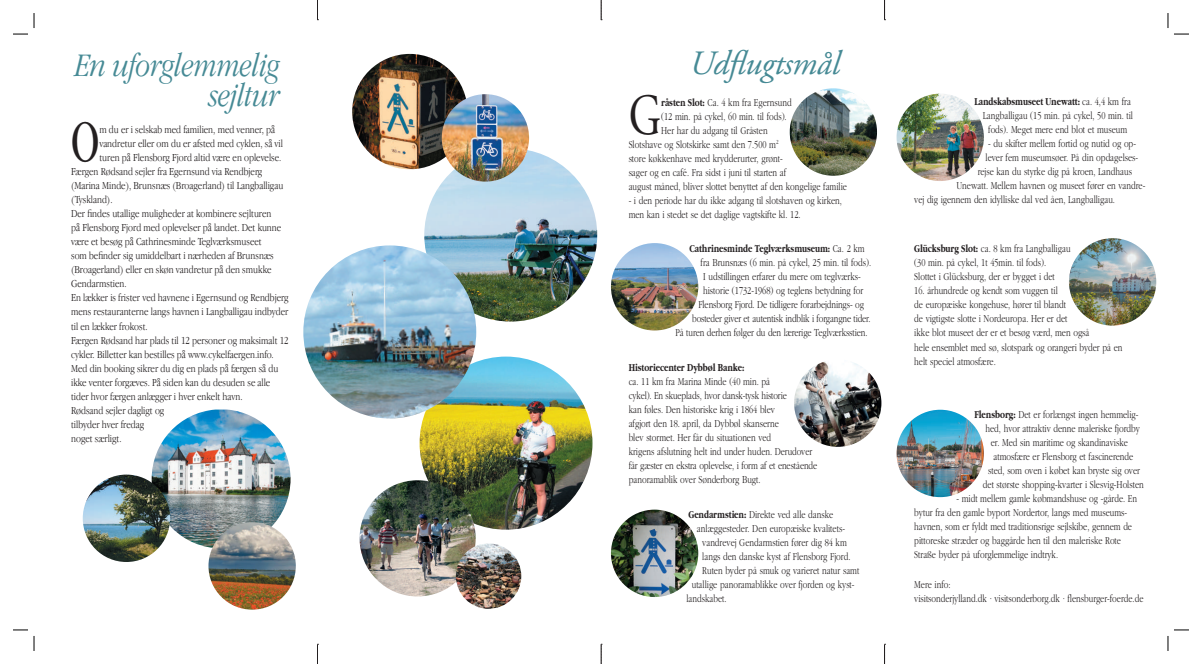
<style>
.page{position:relative;width:1202px;height:664px;background:#fff}
.page>*{position:absolute;margin:0;border:0;box-sizing:border-box;transform-origin:0 0}
.t1{font:60.5px "Apple Garamond";color:#231f20;scale:.75 1}
.t2{font:58.1px "Adobe Garamond";color:#231f20;scale:.75 1}
.t3{font:italic 300 34px/30px "Apple Garamond";letter-spacing:-.01em;color:#468a95;text-align:right}
.t4{font:italic 34px "Adobe Garamond";letter-spacing:-.01em;color:#468a95}
.t5{font:300 11px/14px "Garamond";color:#231f20;scale:.75 1}
.t6{font:300 11px "Apple Garamond";color:#231f20}
.t7{font:700 11px "Garamond";color:#231f20;scale:.75 1}
.s1{font-weight:700}
.s2{font-weight:300}
</style>
<div class="page">
<img style="left:152px;top:409px;width:139px;height:139px;border-radius:68px">
<img style="left:208px;top:522px;width:88px;height:87px;border-radius:44px">
<img style="left:83px;top:474px;width:87px;height:87px;border-radius:44px">
<img style="left:420px;top:356px;width:172px;height:173px;border-radius:86px">
<img style="left:424px;top:148px;width:173px;height:173px;border-radius:86px">
<img style="left:360px;top:480px;width:116px;height:116px;border-radius:58px">
<img style="left:352px;top:54px;width:115px;height:115px;border-radius:58px">
<img style="left:442px;top:94px;width:87px;height:87px;border-radius:44px">
<img style="left:303px;top:245px;width:173px;height:173px;border-radius:86px">
<img style="left:456px;top:543px;width:65px;height:65px;border-radius:33px">
<img style="left:790px;top:88px;width:87px;height:88px;border-radius:44px">
<img style="left:1069px;top:238px;width:87px;height:87px;border-radius:44px">
<img style="left:611px;top:243px;width:87px;height:87px;border-radius:44px">
<img style="left:611px;top:509px;width:87px;height:87px;border-radius:44px">
<img style="left:896px;top:409px;width:88px;height:88px;border-radius:44px">
<img style="left:794px;top:359px;width:87px;height:87px;border-radius:44px">
<img style="left:896px;top:94px;width:88px;height:87px;border-radius:44px">
<svg style="left:317px;top:0;width:1px;height:21px"></svg>
<svg style="left:317px;top:643px;width:1px;height:21px"></svg>
<svg style="left:601px;top:0;width:1px;height:21px"></svg>
<svg style="left:601px;top:643px;width:1px;height:21px"></svg>
<svg style="left:884px;top:0;width:2px;height:21px"></svg>
<svg style="left:884px;top:643px;width:2px;height:21px"></svg>
<svg style="left:13px;top:13px;width:22px;height:22px"></svg>
<svg style="left:13px;top:629px;width:22px;height:21px"></svg>
<svg style="left:1167px;top:13px;width:22px;height:22px"></svg>
<svg style="left:1167px;top:629px;width:22px;height:21px"></svg>
<h3 class="t3" style="left:75px;top:49px;width:207px">En uforglemmelig sejltur</h3>
<h1 class="t1" style="left:71px;top:106px;width:39px">O</h1>
<p class="t6" style="left:99px;top:123px;width:177px">m du er i selskab med familien, med venner, på</p>
<p class="t6" style="left:99px;top:137px;width:185px">vandretur eller om du er afsted med cyklen, så vil</p>
<p class="t6" style="left:99px;top:151px;width:184px">turen på Flensborg Fjord altid være en oplevelse.</p>
<p class="t6" style="left:71px;top:165px;width:193px">Færgen Rødsand sejler fra Egernsund via Rendbjerg</p>
<p class="t6" style="left:71px;top:179px;width:214px">(Marina Minde), Brunsnæs (Broagerland) til Langballigau</p>
<p class="t6" style="left:71px;top:193px;width:43px">(Tyskland).</p>
<p class="t6" style="left:71px;top:207px;width:202px">Der findes utallige muligheder at kombinere sejlturen</p>
<p class="t6" style="left:71px;top:221px;width:212px">på Flensborg Fjord med oplevelser på landet. Det kunne</p>
<p class="t6" style="left:71px;top:235px;width:192px">være et besøg på Cathrinesminde Teglværksmuseet</p>
<p class="t6" style="left:71px;top:249px;width:204px">som befinder sig umiddelbart i nærheden af Brunsnæs</p>
<p class="t6" style="left:71px;top:263px;width:202px">(Broagerland) eller en skøn vandretur på den smukke</p>
<p class="t6" style="left:71px;top:277px;width:57px">Gendarmstien.</p>
<p class="t6" style="left:71px;top:291px;width:219px">En lækker is frister ved havnene i Egernsund og Rendbjerg</p>
<p class="t6" style="left:71px;top:305px;width:219px">mens restauranterne langs havnen i Langballigau indbyder</p>
<p class="t6" style="left:71px;top:319px;width:78px">til en lækker frokost.</p>
<p class="t6" style="left:71px;top:333px;width:219px">Færgen Rødsand har plads til 12 personer og maksimalt 12</p>
<p class="t6" style="left:71px;top:347px;width:204px">cykler. Billetter kan bestilles på www.cykelfaergen.info.</p>
<p class="t6" style="left:71px;top:361px;width:209px">Med din booking sikrer du dig en plads på færgen så du</p>
<p class="t6" style="left:71px;top:375px;width:201px">ikke venter forgæves. På siden kan du desuden se alle</p>
<p class="t6" style="left:71px;top:389px;width:173px">tider hvor færgen anlægger i hver enkelt havn.</p>
<p class="t6" style="left:71px;top:403px;width:95px">Rødsand sejler dagligt og</p>
<p class="t6" style="left:71px;top:417px;width:74px">tilbyder hver fredag</p>
<p class="t6" style="left:71px;top:431px;width:52px">noget særligt.</p>
<h3 class="t4" style="left:690px;top:45px;width:152px">Udflugtsmål</h3>
<h2 class="t2" style="left:629px;top:84px;width:45px">G</h2>
<p class="t5" style="left:661px;top:95px;width:175px"><span class="s1">råsten Slot:</span> Ca. 4 km fra Egernsund</p>
<p class="t5" style="left:661px;top:109px;width:169px">(12 min. på cykel, 60 min. til fods).</p>
<p class="t5" style="left:661px;top:123px;width:143px">Her har du adgang til Gråsten</p>
<p class="t5" style="left:629px;top:137px;width:201px">Slotshave og Slotskirke samt den 7.500 m<sup>2</sup></p>
<p class="t5" style="left:629px;top:151px;width:207px">store køkkenhave med krydderurter, grønt-</p>
<p class="t5" style="left:629px;top:165px;width:212px">sager og en café. Fra sidst i juni til starten af</p>
<p class="t5" style="left:629px;top:179px;width:293px">august måned, bliver slottet benyttet af den kongelige familie</p>
<p class="t5" style="left:629px;top:193px;width:286px">- i den periode har du ikke adgang til slotshaven og kirken, men kan i stedet se det daglige vagtskifte kl. 12.</p>
<p class="t7" style="left:689px;top:242px;width:235px">Cathrinesminde Teglværksmuseum: <span class="s2">Ca. 2 km</span></p>
<p class="t5" style="left:701px;top:255px;width:229px">fra Brunsnæs (6 min. på cykel, 25 min. til fods).</p>
<p class="t5" style="left:703px;top:269px;width:212px">I udstillingen erfarer du mere om teglværks-</p>
<p class="t5" style="left:703px;top:283px;width:215px">historie (1732-1968) og teglens betydning for</p>
<p class="t5" style="left:698px;top:297px;width:222px">Flensborg Fjord. De tidligere forarbejdnings- og</p>
<p class="t5" style="left:692px;top:311px;width:240px">bosteder giver et autentisk indblik i forgangne tider.</p>
<p class="t5" style="left:675px;top:325px;width:258px">På turen derhen følger du den lærerige Teglværksstien.</p>
<p class="t7" style="left:629px;top:361px;width:156px">Historiecenter Dybbøl Banke:</p>
<p class="t5" style="left:629px;top:374px;width:253px">ca. 11 km fra Marina Minde (40 min. på<br>cykel). En skueplads, hvor dansk-tysk historie<br>kan føles. Den historiske krig i 1864 blev<br>afgjort den 18. april, da Dybbøl skanserne<br>blev stormet. Her får du situationen ved<br>krigens afslutning helt ind under huden. Derudover får gæster en ekstra oplevelse, i form af et enestående panoramablik over Sønderborg Bugt.</p>
<p class="t5" style="left:688px;top:507px;width:195px"><span class="s1">Gendarmstien:</span> Direkte ved alle danske</p>
<p class="t5" style="left:697px;top:521px;width:199px">anlæggesteder. Den europæiske kvalitets-</p>
<p class="t5" style="left:702px;top:535px;width:194px">vandrevej Gendarmstien fører dig 84 km</p>
<p class="t5" style="left:702px;top:549px;width:199px">langs den danske kyst af Flensborg Fjord.</p>
<p class="t5" style="left:702px;top:563px;width:211px">Ruten byder på smuk og varieret natur samt</p>
<p class="t5" style="left:692px;top:577px;width:219px">utallige panoramablikke over fjorden og kyst-</p>
<p class="t5" style="left:686px;top:591px;width:55px">landskabet.</p>
<p class="t7" style="left:974px;top:95px;width:210px">Landskabsmuseet Unewatt: <span class="s2">ca. 4,4 km fra</span></p>
<p class="t5" style="left:983px;top:108px;width:202px">Langballigau (15 min. på cykel, 50 min. til</p>
<p class="t5" style="left:988px;top:122px;width:187px">fods). Meget mere end blot et museum</p>
<p class="t5" style="left:988px;top:136px;width:199px">- du skifter mellem fortid og nutid og op-</p>
<p class="t5" style="left:986px;top:150px;width:205px">lever fem museumsøer. På din opdagelses-</p>
<p class="t5" style="left:978px;top:164px;width:207px">rejse kan du styrke dig på kroen, Landhaus</p>
<p class="t5" style="left:956px;top:178px;width:253px">Unewatt. Mellem havnen og museet fører en vandre-</p>
<p class="t5" style="left:914px;top:192px;width:269px">vej dig igennem den idylliske dal ved åen, Langballigau.</p>
<p class="t5" style="left:914px;top:242px;width:210px"><span class="s1">Glücksburg Slot:</span> ca. 8 km fra Langballigau (30 min. på cykel, 1t 45min. til fods).<br>Slottet i Glücksburg, der er bygget i det</p>
<p class="t5" style="left:914px;top:284px;width:279px">16. århundrede og kendt som vuggen til<br>de europæiske kongehuse, hører til blandt<br>de vigtigste slotte i Nordeuropa. Her er det<br>ikke blot museet der er et besøg værd, men også<br>hele ensemblet med sø, slotspark og orangeri byder på en helt speciel atmosfære.</p>
<p class="t5" style="left:974px;top:407px;width:220px"><span class="s1">Flensborg:</span> Det er forlængst ingen hemmelig-</p>
<p class="t5" style="left:985px;top:421px;width:207px">hed, hvor attraktiv denne maleriske fjordby</p>
<p class="t5" style="left:991px;top:435px;width:184px">er. Med sin maritime og skandinaviske</p>
<p class="t5" style="left:993px;top:449px;width:188px">atmosfære er Flensborg et fascinerende</p>
<p class="t5" style="left:988px;top:463px;width:204px">sted, som oven i købet kan bryste sig over</p>
<p class="t5" style="left:983px;top:477px;width:216px">det største shopping-kvarter i Slesvig-Holsten</p>
<p class="t5" style="left:914px;top:491px;width:299px;text-indent:42px">- midt mellem gamle købmandshuse og -gårde. En bytur fra den gamle byport Nordertor, langs med museums&shy;havnen, som er fyldt med traditionsrige sejlskibe, gennem de pittoreske stræder og baggårde hen til den maleriske Rote Straße byder på uforglemmelige indtryk.</p>
<p class="t5" style="left:914px;top:577px;width:307px">Mere info:<br>visitsonderjylland.dk · visitsonderborg.dk · flensburger-foerde.de</p>
</div>
